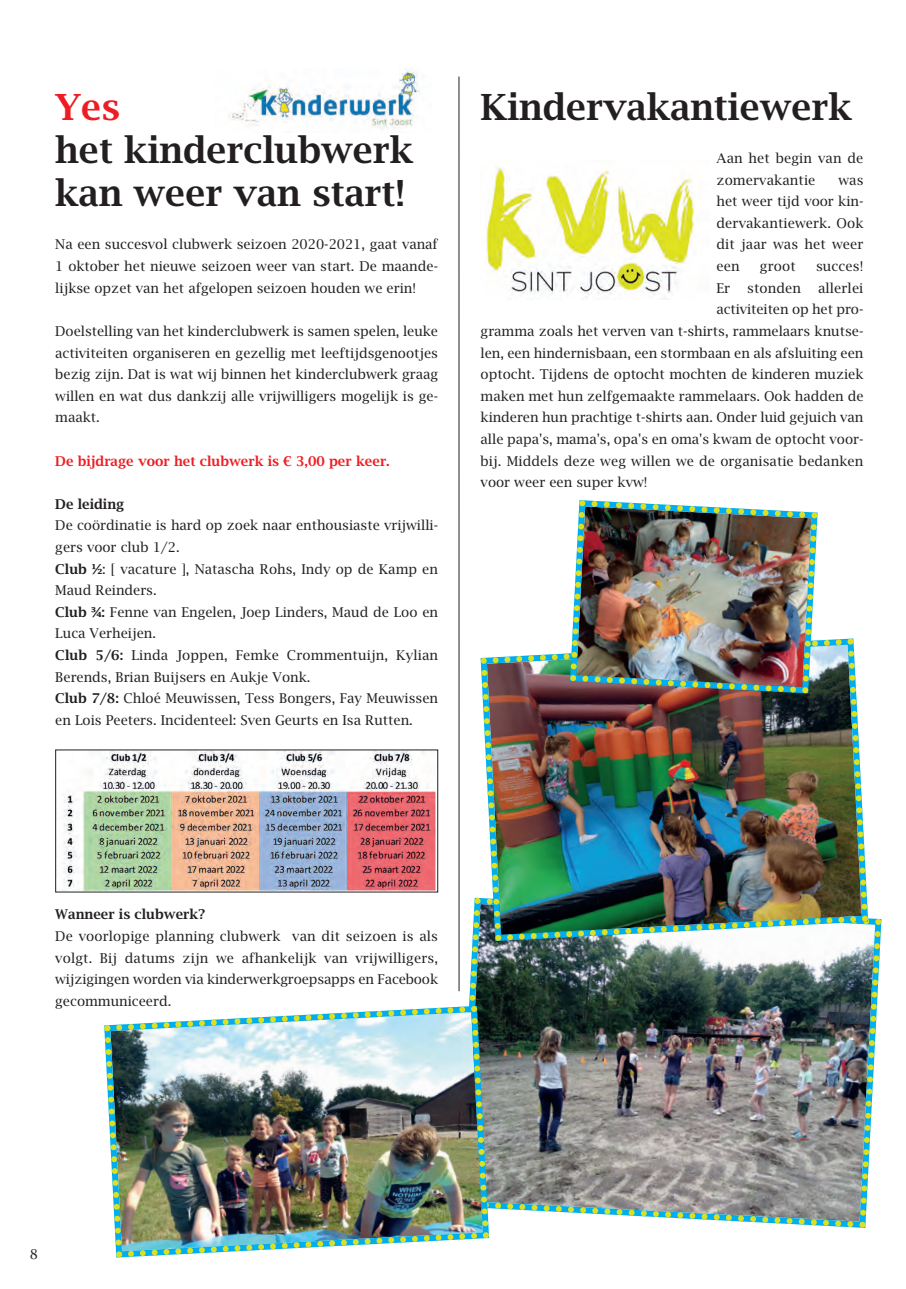
<style>
.page{position:relative;width:906px;height:1289px;background:#fff}
.page>*{position:absolute;margin:0;border:0;box-sizing:border-box;transform-origin:0 0}
.t1{font:600 36px/43.2px "Lucida Bright";color:#231f20}
.t2{font:600 36px "Lucida Bright";color:#ee1d23}
.t3{font:13.5px/21.6px "Lucida Bright";color:#231f20;text-align:justify}
.t4{font:600 13.5px "Lucida Bright";color:#ee1d23}
.t5{font:600 13.5px "Lucida Bright";color:#231f20}
.s1{font-weight:600}
</style>
<div class="page">
<hr style="left:458px;top:77px;width:1px;height:914px;background:#231f20">
<img style="left:63px;top:771px;width:38px;height:119px">
<img style="left:229px;top:68px;width:195px;height:62px">
<img style="left:486px;top:167px;width:209px;height:132px">
<img style="left:101px;top:497px;width:781px;height:761px">
<h1 class="t2" style="left:55px;top:86px;width:66px">Yes</h1>
<h1 class="t1" style="left:55px;top:129px;width:359px">het kinderclubwerk kan weer van start!</h1>
<p class="t3" style="left:55px;top:234px;width:384px">Na een succesvol clubwerk seizoen 2020-2021, gaat vanaf 1 oktober het nieuwe seizoen weer van start. De maande&shy;lijkse opzet van het afgelopen seizoen houden we erin!</p>
<p class="t3" style="left:55px;top:320px;width:384px">Doelstelling van het kinderclubwerk is samen spelen, leuke activiteiten organiseren en gezellig met leeftijdsgenootjes bezig zijn. Dat is wat wij binnen het kinderclubwerk graag willen en wat dus dankzij alle vrijwilligers mogelijk is ge&shy;maakt.</p>
<p class="t4" style="left:55px;top:453px;width:336px">De bijdrage voor het clubwerk is € 3,00 per keer.</p>
<p class="t5" style="left:55px;top:496px;width:70px">De leiding</p>
<p class="t3" style="left:55px;top:515px;width:384px;text-align:left">De coördinatie is hard op zoek naar enthousiaste vrijwilli&shy;gers voor club 1/2.<br><span class="s1">Club ½</span>: [ vacature ], Natascha Rohs, Indy op de Kamp en Maud Reinders.<br><span class="s1">Club ¾:</span> Fenne van Engelen, Joep Linders, Maud de Loo en Luca Verheijen.<br><span class="s1">Club 5/6:</span> Linda Joppen, Femke Crommentuijn, Kylian Berends, Brian Buijsers en Aukje Vonk.<br><span class="s1">Club 7/8:</span> Chloé Meuwissen, Tess Bongers, Fay Meuwissen en Lois Peeters. Incidenteel: Sven Geurts en Isa Rutten.</p>
<h1 class="t1" style="left:480px;top:86px;width:373px">Kindervakantiewerk</h1>
<p class="t3" style="left:716px;top:147px;width:148px">Aan het begin van de zomervakantie</p>
<p class="t3" style="left:716px;top:169px;width:148px;text-indent:122px">was het weer tijd voor kin&shy;dervakantiewerk. Ook dit jaar was het weer een</p>
<p class="t3" style="left:760px;top:255px;width:37px">groot</p>
<p class="t3" style="left:816px;top:255px;width:49px">succes!</p>
<p class="t3" style="left:716px;top:277px;width:15px">Er</p>
<p class="t3" style="left:747px;top:277px;width:55px">stonden</p>
<p class="t3" style="left:818px;top:277px;width:47px">allerlei</p>
<p class="t3" style="left:716px;top:299px;width:148px">activiteiten op het pro-</p>
<p class="t3" style="left:480px;top:320px;width:384px">gramma zoals het verven van t-shirts, rammelaars knutse-</p>
<p class="t3" style="left:480px;top:342px;width:384px">len, een hindernisbaan, een stormbaan en als afsluiting een</p>
<p class="t3" style="left:480px;top:363px;width:384px">optocht. Tijdens de optocht mochten de kinderen muziek</p>
<p class="t3" style="left:480px;top:385px;width:384px">maken met hun zelfgemaakte rammelaars. Ook hadden de</p>
<p class="t3" style="left:480px;top:407px;width:384px">kinderen hun prachtige t-shirts aan. Onder luid gejuich van</p>
<p class="t3" style="left:480px;top:428px;width:384px">alle papa's, mama's, opa's en oma's kwam de optocht voor-</p>
<p class="t3" style="left:480px;top:450px;width:384px">bij. Middels deze weg willen we de organisatie bedanken</p>
<p class="t3" style="left:480px;top:471px;width:168px">voor weer een super kvw!</p>
<p class="t5" style="left:55px;top:906px;width:151px">Wanneer is clubwerk?</p>
<p class="t3" style="left:55px;top:925px;width:384px">De voorlopige planning clubwerk van dit seizoen is als volgt. Bij datums zijn we afhankelijk van vrijwilligers, wijzigingen worden via kinderwerkgroepsapps en Facebook gecommuniceerd.</p>
<p class="t3" style="left:30px;top:1243px;width:10px">8</p>
</div>
